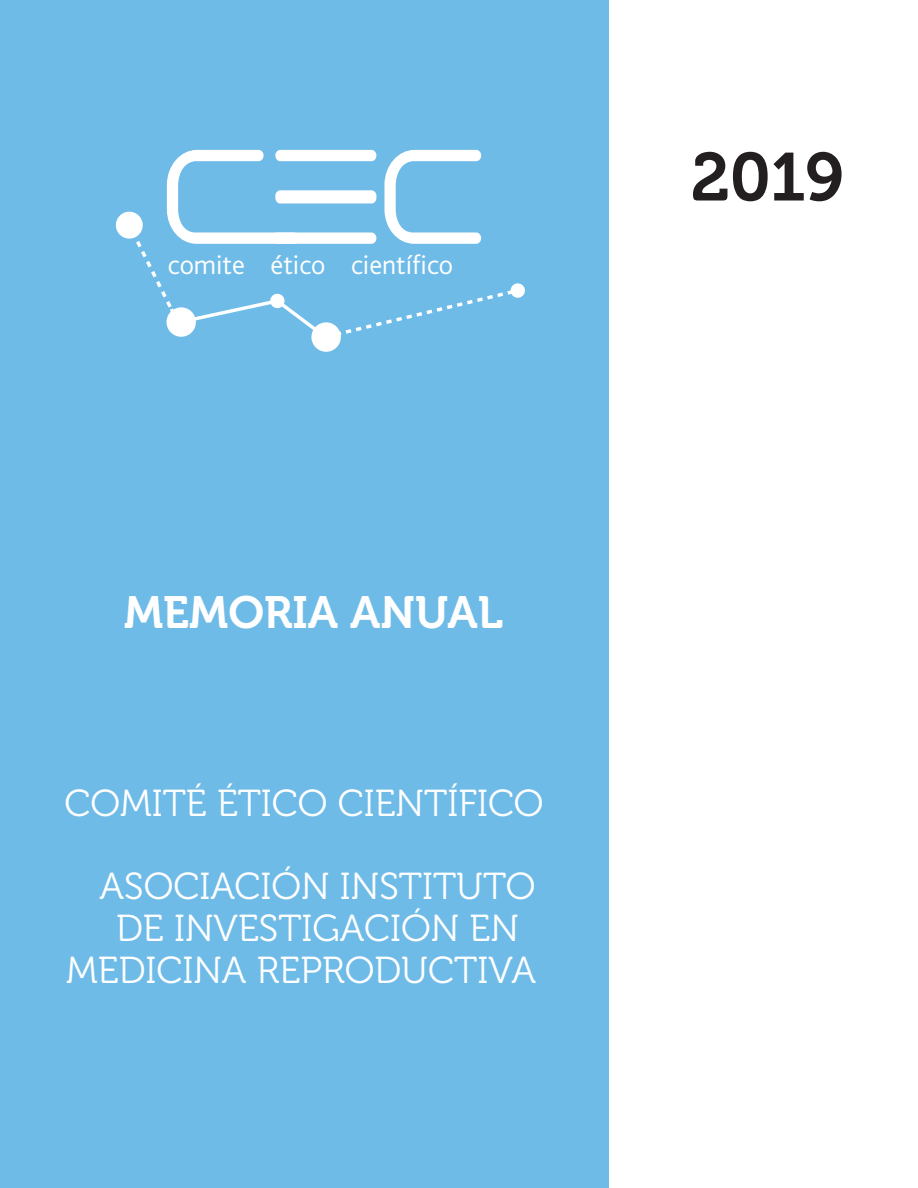
<style>
.page{position:relative;width:918px;height:1188px;background:#fff}
.page>*{position:absolute;margin:0;border:0;box-sizing:border-box;transform-origin:0 0}
.t1{font:67.5px "Museo 700";color:#231f20}
.t2{font:45px "Museo 700";color:#fff}
.t3{font:37.5px "Museo 300";color:#fff}
.t4{font:300 27.9px "Bliss";color:#fff}
</style>
<div class="page">
<div style="left:0;top:0;width:608px;height:1188px;background:#6fbbe8"></div>
<svg style="left:129px;top:149px;width:396px;height:193px"></svg>
<div style="left:118px;top:213px;width:23px;height:24px;background:#fff;border-radius:50%"></div>
<div style="left:116px;top:212px;width:27px;height:27px;border:3px solid #fff;border-radius:50%"></div>
<div style="left:168px;top:309px;width:26px;height:26px;background:#fff;border-radius:50%"></div>
<div style="left:167px;top:307px;width:29px;height:30px;border:3px solid #fff;border-radius:50%"></div>
<div style="left:313px;top:324px;width:26px;height:26px;background:#fff;border-radius:50%"></div>
<div style="left:311px;top:322px;width:30px;height:30px;border:3px solid #fff;border-radius:50%"></div>
<p class="t4" style="left:168px;top:250px;width:287px">comite ético científico</p>
<p class="t2" style="left:124px;top:587px;width:380px">MEMORIA ANUAL</p>
<p class="t3" style="left:65px;top:782px;width:481px">COMITÉ ÉTICO CIENTÍFICO</p>
<p class="t3" style="left:100px;top:866px;width:437px">ASOCIACIÓN INSTITUTO</p>
<p class="t3" style="left:116px;top:908px;width:404px">DE INVESTIGACIÓN EN</p>
<p class="t3" style="left:66px;top:950px;width:472px">MEDICINA REPRODUCTIVA</p>
<p class="t1" style="left:691px;top:140px;width:155px">2019</p>
</div>
